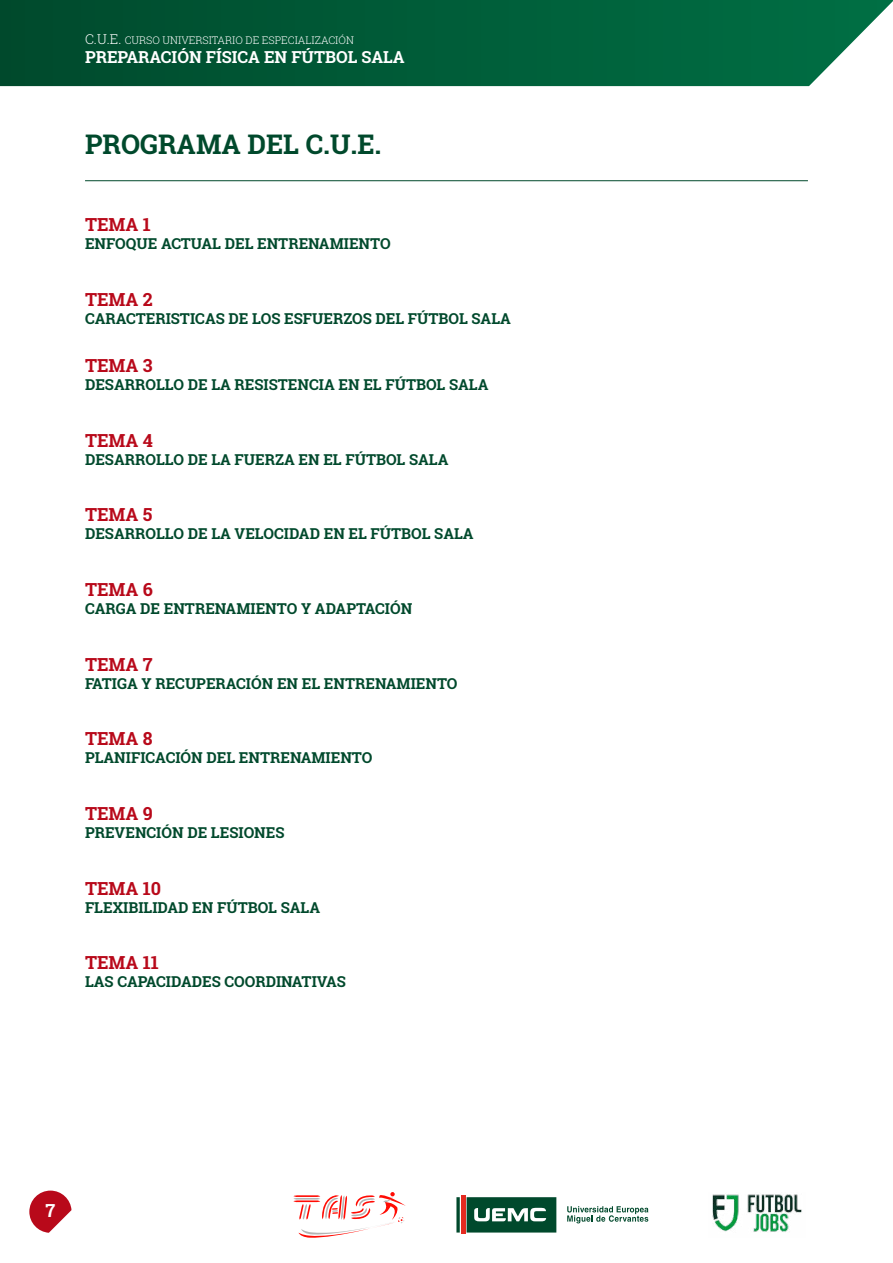
<style>
.page{position:relative;width:893px;height:1263px;background:#fff}
.page>*{position:absolute;margin:0;border:0;box-sizing:border-box;transform-origin:0 0}
.t1{font:700 27px "Roboto Slab";color:#00492c}
.t2{font:700 18px "Roboto Slab";color:#b8091a}
.t3{font:700 18px "Roboto Slab";color:#fff}
.t4{font:700 16.5px "Roboto Slab";color:#fff}
.t5{font:700 15px "Roboto Slab";color:#00492c}
.t6{font:300 10.5px "Roboto Slab";color:#fff}
.s1{font-size:13.5px}
</style>
<div class="page">
<svg style="left:29px;top:1190px;width:43px;height:43px"></svg>
<svg style="left:0;top:0;width:893px;height:86px;background:#09613f"></svg>
<svg style="left:293px;top:1192px;width:113px;height:46px"></svg>
<svg style="left:456px;top:1195px;width:193px;height:39px"></svg>
<img style="left:712px;top:1194px;width:90px;height:38px">
<hr style="left:85px;top:180px;width:723px;height:1px;background:#00492c">
<p class="t6" style="left:85px;top:33px;width:270px"><span class="s1">C.U.E.</span> CURSO UNIVERSITARIO DE ESPECIALIZACIÓN</p>
<p class="t4" style="left:85px;top:46px;width:321px">PREPARACIÓN FÍSICA EN FÚTBOL SALA</p>
<h1 class="t1" style="left:85px;top:125px;width:298px">PROGRAMA DEL C.U.E.</h1>
<p class="t2" style="left:85px;top:213px;width:67px">TEMA 1</p>
<p class="t5" style="left:85px;top:234px;width:307px">ENFOQUE ACTUAL DEL ENTRENAMIENTO</p>
<p class="t2" style="left:85px;top:287px;width:69px">TEMA 2</p>
<p class="t5" style="left:85px;top:308px;width:427px">CARACTERISTICAS DE LOS ESFUERZOS DEL FÚTBOL SALA</p>
<p class="t2" style="left:85px;top:353px;width:69px">TEMA 3</p>
<p class="t5" style="left:85px;top:374px;width:405px">DESARROLLO DE LA RESISTENCIA EN EL FÚTBOL SALA</p>
<p class="t2" style="left:85px;top:428px;width:70px">TEMA 4</p>
<p class="t5" style="left:85px;top:449px;width:365px">DESARROLLO DE LA FUERZA EN EL FÚTBOL SALA</p>
<p class="t2" style="left:85px;top:503px;width:69px">TEMA 5</p>
<p class="t5" style="left:85px;top:524px;width:390px">DESARROLLO DE LA VELOCIDAD EN EL FÚTBOL SALA</p>
<p class="t2" style="left:85px;top:577px;width:69px">TEMA 6</p>
<p class="t5" style="left:85px;top:598px;width:329px">CARGA DE ENTRENAMIENTO Y ADAPTACIÓN</p>
<p class="t2" style="left:85px;top:652px;width:69px">TEMA 7</p>
<p class="t5" style="left:85px;top:673px;width:374px">FATIGA Y RECUPERACIÓN EN EL ENTRENAMIENTO</p>
<p class="t2" style="left:85px;top:726px;width:69px">TEMA 8</p>
<p class="t5" style="left:85px;top:747px;width:289px">PLANIFICACIÓN DEL ENTRENAMIENTO</p>
<p class="t2" style="left:85px;top:801px;width:69px">TEMA 9</p>
<p class="t5" style="left:85px;top:822px;width:201px">PREVENCIÓN DE LESIONES</p>
<p class="t2" style="left:85px;top:876px;width:78px">TEMA 10</p>
<p class="t5" style="left:85px;top:897px;width:237px">FLEXIBILIDAD EN FÚTBOL SALA</p>
<p class="t2" style="left:85px;top:950px;width:75px">TEMA 11</p>
<p class="t5" style="left:85px;top:971px;width:262px">LAS CAPACIDADES COORDINATIVAS</p>
<p class="t3" style="left:46px;top:1198px;width:11px">7</p>
</div>
